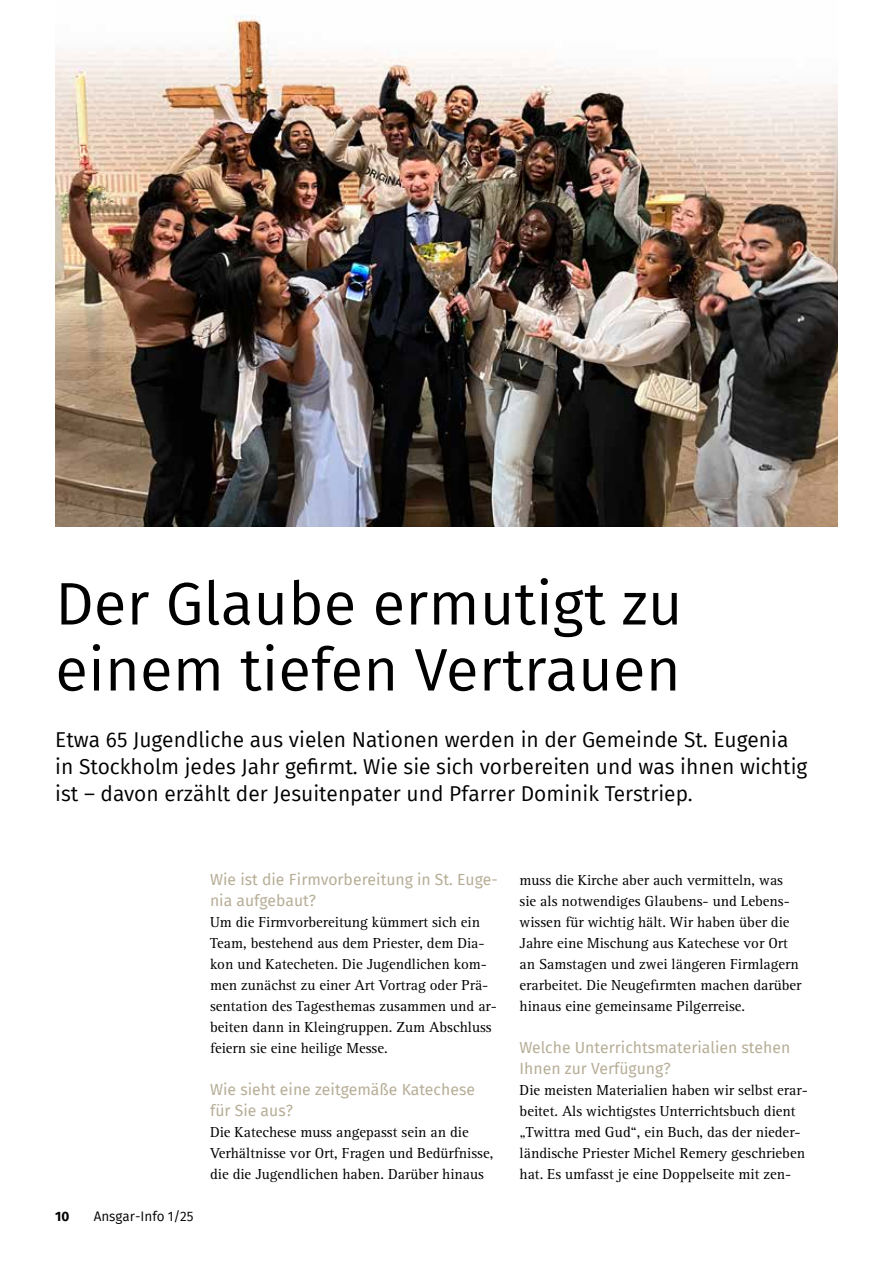
<style>
.page{position:relative;width:893px;height:1263px;background:#fff}
.page>*{position:absolute;margin:0;border:0;box-sizing:border-box;transform-origin:0 0}
.t1{font:60px/66px "Fira Sans";color:#000}
.t2{font:21px/27px "Fira Sans";color:#000}
.t3{font:15.75px/21px "Fira Sans";color:#b7ae97}
.t4{font:15px/21px "Rotis Serif Std";color:#000}
.t5{font:13.5px "Fira Sans";color:#000}
.t6{font:700 13.5px "Fira Sans";color:#000}
</style>
<div class="page">
<img style="left:55px;top:15px;width:783px;height:511px">
<h1 class="t1" style="left:55px;top:569px;width:629px">Der Glaube ermutigt zu einem tiefen Vertrauen</h1>
<h2 class="t2" style="left:55px;top:726px;width:754px">Etwa 65 Jugendliche aus vielen Nationen werden in der Gemeinde St. Eugenia in Stockholm jedes Jahr gefirmt. Wie sie sich vorbereiten und was ihnen wichtig ist – davon erzählt der Jesuitenpater und Pfarrer Dominik Terstriep.</h2>
<p class="t6" style="left:55px;top:1205px;width:16px">10</p>
<p class="t5" style="left:94px;top:1206px;width:101px">Ansgar-Info 1/25</p>
<p class="t3" style="left:210px;top:868px;width:289px">Wie ist die Firmvorbereitung in St. Euge&shy;nia aufgebaut?</p>
<p class="t4" style="left:210px;top:912px;width:288px">Um die Firmvorbereitung kümmert sich ein Team, bestehend aus dem Priester, dem Dia&shy;kon und Katecheten. Die Jugendlichen kom&shy;men zunächst zu einer Art Vortrag oder Prä&shy;sentation des Tagesthemas zusammen und ar&shy;beiten dann in Kleingruppen. Zum Abschluss feiern sie eine heilige Messe.</p>
<p class="t3" style="left:210px;top:1078px;width:267px">Wie sieht eine zeitgemäße Katechese für Sie aus?</p>
<p class="t4" style="left:210px;top:1122px;width:285px">Die Katechese muss angepasst sein an die<br>Verhältnisse vor Ort, Fragen und Bedürfnisse, die die Jugendlichen haben. Darüber hinaus</p>
<p class="t4" style="left:520px;top:870px;width:283px">muss die Kirche aber auch vermitteln, was sie als notwendiges Glaubens- und Lebens&shy;wissen für wichtig hält. Wir haben über die Jahre eine Mischung aus Katechese vor Ort an Samstagen und zwei längeren Firmlagern erarbeitet. Die Neugefirmten machen darüber hinaus eine gemeinsame Pilgerreise.</p>
<p class="t3" style="left:520px;top:1036px;width:272px">Welche Unterrichtsmaterialien stehen<br>Ihnen zur Verfügung?</p>
<p class="t4" style="left:520px;top:1080px;width:290px">Die meisten Materialien haben wir selbst erar&shy;beitet. Als wichtigstes Unterrichtsbuch dient „Twittra med Gud“, ein Buch, das der nieder&shy;ländische Priester Michel Remery geschrieben hat. Es umfasst je eine Doppelseite mit zen-</p>
</div>
